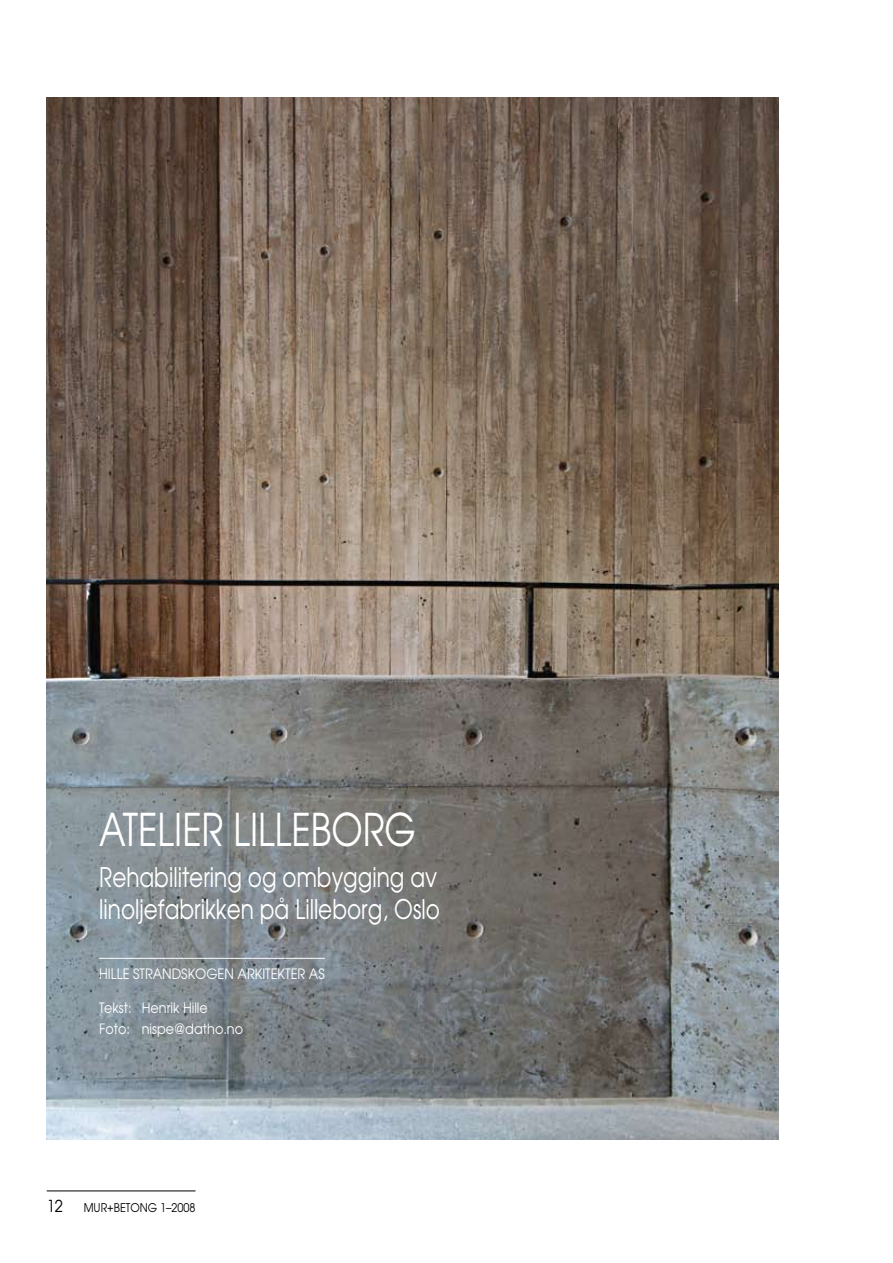
<style>
.page{position:relative;width:893px;height:1263px;background:#fff}
.page>*{position:absolute;margin:0;border:0;box-sizing:border-box;transform-origin:0 0}
.t1{font:45px "Avant Garde";color:#fff;scale:.8 1}
.t2{font:27px/32.4px "Avant Garde";color:#fff;scale:.8 1}
.t3{font:14.25px/21px "Avant Garde";color:#fff;scale:.9 1}
.t4{font:12px "Avant Garde";color:#000;scale:.9 1}
.s1{font-size:16.5px}
</style>
<div class="page">
<hr style="left:47px;top:1191px;width:149px;height:1px;background:#000">
<img style="left:47px;top:98px;width:731px;height:1042px">
<hr style="left:99px;top:958px;width:226px;height:1px;background:#fff">
<h1 class="t1" style="left:99px;top:801px;width:272px">Ate lier Lilleborg</h1>
<h2 class="t2" style="left:99px;top:860px;width:427px">Rehabilitering og ombygging av linoljefabrikken på Lilleborg, Oslo</h2>
<p class="t3" style="left:99px;top:963px;width:55px">Hille Stran</p>
<p class="t3" style="left:172px;top:963px;width:38px">dskogen</p>
<p class="t3" style="left:238px;top:963px;width:89px">arkite kter as</p>
<p class="t3" style="left:99px;top:997px;width:161px">Tekst: Henrik Hille<br>Foto: nispe@datho.no</p>
<p class="t4" style="left:47px;top:1200px;width:167px"><span class="s1">12</span> MUR+BETONG 1–2008</p>
</div>
